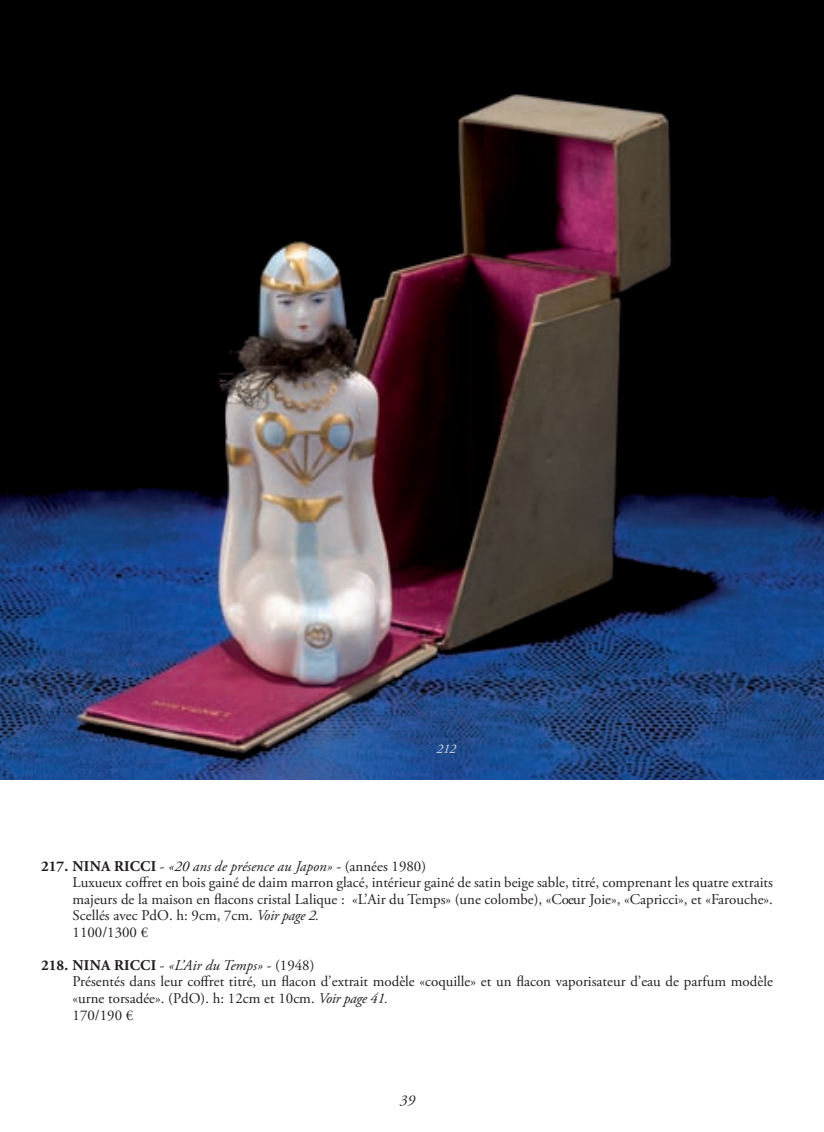
<style>
.page{position:relative;width:824px;height:1132px;background:#fff}
.page>*{position:absolute;margin:0;border:0;box-sizing:border-box;transform-origin:0 0}
.t1{font:14.88px/16.4px "Adobe Garamond Pro";color:#231f20}
.t2{font:italic 14.88px "Adobe Garamond Pro";color:#231f20}
.t3{font:italic 13.3px "Adobe Garamond Pro";color:#dcdddf}
.s1{font-weight:700}
.s2{font-style:italic}
</style>
<div class="page">
<img style="left:0;top:0;width:823px;height:779px">
<p class="t3" style="left:436px;top:743px;width:21px">212</p>
<p class="t1" style="left:73px;top:858px;width:701px;text-indent:-31px"><span class="s1">217. NINA RICCI</span> - <span class="s2">«20 ans de présence au Japon»</span> - (années 1980)<br>Luxueux coffret en bois gainé de daim marron glacé, intérieur gainé de satin beige sable, titré, comprenant les quatre extraits majeurs de la maison en flacons cristal Lalique : «L’Air du Temps» (une colombe), «Coeur Joie», «Capricci», et «Farouche».<br>Scellés avec PdO. h: 9cm, 7cm. <span class="s2">Voir page 2.<br></span>1100/1300 €</p>
<p class="t1" style="left:73px;top:957px;width:701px;text-indent:-31px"><span class="s1">218. NINA RICCI</span> - <span class="s2">«L’Air du Temps»</span> - (1948)<br>Présentés dans leur coffret titré, un flacon d’extrait modèle «coquille» et un flacon vaporisateur d’eau de parfum modèle «urne torsadée». (PdO). h: 12cm et 10cm. <span class="s2">Voir page 41.<br></span>170/190 €</p>
<p class="t2" style="left:400px;top:1093px;width:16px">39</p>
</div>
